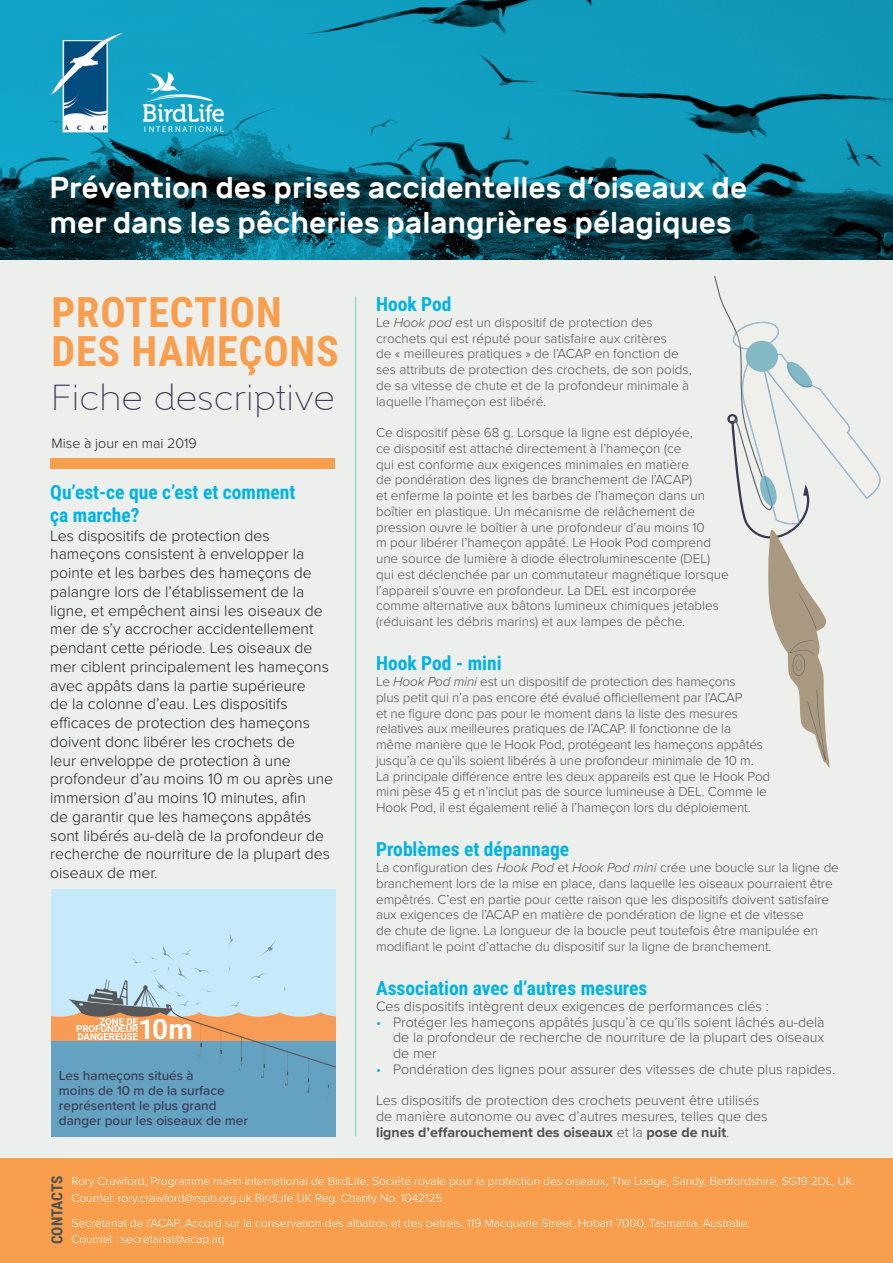
<style>
.page{position:relative;width:893px;height:1263px;background:#fff}
.page>*{position:absolute;margin:0;border:0;box-sizing:border-box;transform-origin:0 0}
.t1{font:700 42px/39px "Roboto Condensed";letter-spacing:.02em;color:#f89e4d}
.t2{font:200 36px "Gentleman 300";letter-spacing:.015em;color:#393b53}
.t3{font:500 30px/35px "Rubik";color:#fff}
.t4{font:700 28.05px "Roboto";color:#fff}
.t5{font:700 19.5px/22.5px "Roboto Condensed";color:#00b3e3}
.t6{font:300 15.75px/18.8px "Proxima Nova";color:#231f20}
.t7{font:700 15.3px "Roboto Condensed";letter-spacing:-.01em;color:#505452}
.t8{font:300 14.25px/15.8px "Proxima Nova";color:#505452;text-align:justify}
.t9{font:300 14.25px "Proxima Nova";color:#231f20}
.t10{font:300 13.5px/15.8px "Proxima Nova";color:#505452}
.t11{font:500 13.5px/15px "Proxima Nova";color:#393b53}
.t12{font:300 12px/16.5px "Proxima Nova";letter-spacing:-.005em;color:#fff}
.t13{font:700 9.6px/7.8px "Roboto";color:#fff;text-align:justify}
.s1{font-style:italic}
.s2{color:#00b3e3}
.s3{font-weight:700}
</style>
<div class="page">
<svg style="left:0;top:0;width:893px;height:261px;background:#0d7891"></svg>
<div style="left:0;top:261px;width:893px;height:1002px;background:#edefec"></div>
<svg style="left:714px;top:276px;width:166px;height:492px"></svg>
<img style="left:138px;top:67px;width:99px;height:71px">
<img style="left:49px;top:33px;width:75px;height:101px">
<div style="left:51px;top:889px;width:284px;height:247px;background:#c6eafa"></div>
<div style="left:51px;top:1032px;width:284px;height:104px;background:#65a1c0"></div>
<svg style="left:51px;top:934px;width:284px;height:137px"></svg>
<img style="left:259px;top:1064px;width:70px;height:29px">
<hr style="left:355px;top:296px;width:1px;height:840px;background:#9cd7d1">
<div style="left:50px;top:459px;width:284px;height:10px;background:#f89e4d"></div>
<div style="left:0;top:1159px;width:893px;height:104px;background:#f89e4d"></div>
<h3 class="t3" style="left:49px;top:170px;width:699px">Prévention des prises accidentelles d’oiseaux de mer dans les pêcheries palangrières pélagiques</h3>
<h1 class="t1" style="left:52px;top:291px;width:289px">PROTECTION<br>DES HAMEÇONS</h1>
<h2 class="t2" style="left:51px;top:376px;width:285px">Fiche descriptive</h2>
<p class="t9" style="left:52px;top:435px;width:147px">Mise à jour en mai 2019</p>
<h3 class="t5" style="left:50px;top:480px;width:247px">Qu’est-ce que c’est et comment ça marche?</h3>
<p class="t6" style="left:50px;top:526px;width:284px">Les dispositifs de protection des hameçons consistent à envelopper la pointe et les barbes des hameçons de palangre lors de l’établissement de la ligne, et empêchent ainsi les oiseaux de mer de s’y accrocher accidentellement pendant cette période. Les oiseaux de mer ciblent principalement les hameçons avec appâts dans la partie supérieure<br>de la colonne d’eau. Les dispositifs efficaces de protection des hameçons doivent donc libérer les crochets de<br>leur enveloppe de protection à une profondeur d’au moins 10 m ou après une immersion d’au moins 10 minutes, afin<br>de garantir que les hameçons appâtés sont libérés au-delà de la profondeur de recherche de nourriture de la plupart des oiseaux de mer.</p>
<p class="t13" style="left:76px;top:1017px;width:64px;text-indent:23px">ZONE DE PROFONDEUR DANGEREUSE</p>
<h3 class="t4" style="left:138px;top:1009px;width:56px">10m</h3>
<p class="t11" style="left:59px;top:1068px;width:191px">Les hameçons situés à<br>moins de 10 m de la surface représentent le plus grand danger pour les oiseaux de mer</p>
<h3 class="t5" style="left:376px;top:292px;width:77px">Hook Pod</h3>
<p class="t10" style="left:376px;top:315px;width:317px">Le <span class="s1">Hook pod</span> est un dispositif de protection des crochets qui est réputé pour satisfaire aux critères<br>de « meilleures pratiques » de l’ACAP en fonction de ses attributs de protection des crochets, de son poids, de sa vitesse de chute et de la profondeur minimale à laquelle l’hameçon est libéré.</p>
<p class="t10" style="left:376px;top:425px;width:354px">Ce dispositif pèse 68 g. Lorsque la ligne est déployée,<br>ce dispositif est attaché directement à l’hameçon (ce<br>qui est conforme aux exigences minimales en matière<br>de pondération des lignes de branchement de l’ACAP)<br>et enferme la pointe et les barbes de l’hameçon dans un boîtier en plastique. Un mécanisme de relâchement de pression ouvre le boîtier à une profondeur d’au moins 10<br>m pour libérer l’hameçon appâté. Le Hook Pod comprend une source de lumière à diode électroluminescente (DEL) qui est déclenchée par un commutateur magnétique lorsque l’appareil s’ouvre en profondeur. La DEL est incorporée comme alternative aux bâtons lumineux chimiques jetables (réduisant les débris marins) et aux lampes de pêche.</p>
<h3 class="t5" style="left:376px;top:651px;width:127px">Hook Pod - mini</h3>
<p class="t10" style="left:376px;top:674px;width:396px">Le <span class="s1">Hook Pod mini</span> est un dispositif de protection des hameçons<br>plus petit qui n’a pas encore été évalué officiellement par l’ACAP<br>et ne figure donc pas pour le moment dans la liste des mesures relatives aux meilleures pratiques de l’ACAP. Il fonctionne de la même manière que le Hook Pod, protégeant les hameçons appâtés jusqu’à ce qu’ils soient libérés à une profondeur minimale de 10 m.<br>La principale différence entre les deux appareils est que le Hook Pod mini pèse 45 g et n’inclut pas de source lumineuse à DEL. Comme le Hook Pod, il est également relié à l’hameçon lors du déploiement.</p>
<h3 class="t5" style="left:376px;top:837px;width:195px">Problèmes et dépannage</h3>
<p class="t10" style="left:376px;top:860px;width:464px">La configuration des <span class="s1">Hook Pod</span> et <span class="s1">Hook Pod mini</span> crée une boucle sur la ligne de branchement lors de la mise en place, dans laquelle les oiseaux pourraient être empêtrés. C’est en partie pour cette raison que les dispositifs doivent satisfaire aux exigences de l’ACAP en matière de pondération de ligne et de vitesse<br>de chute de ligne. La longueur de la boucle peut toutefois être manipulée en modifiant le point d’attache du dispositif sur la ligne de branchement.</p>
<h3 class="t5" style="left:376px;top:976px;width:273px">Association avec d’autres mesures</h3>
<p class="t8" style="left:376px;top:998px;width:394px">Ces dispositifs intègrent deux exigences de performances clés :</p>
<p class="t8" style="left:393px;top:1014px;width:433px;text-indent:-17px"><span class="s2">•</span> Protéger les hameçons appâtés jusqu’à ce qu’ils soient lâchés au-delà de la profondeur de recherche de nourriture de la plupart des oiseaux de mer</p>
<p class="t8" style="left:376px;top:1061px;width:461px"><span class="s2">•</span> Pondération des lignes pour assurer des vitesses de chute plus rapides.</p>
<p class="t8" style="left:376px;top:1093px;width:393px;text-align:left">Les dispositifs de protection des crochets peuvent être utilisés de manière autonome ou avec d’autres mesures, telles que des <span class="s3">lignes d’effarouchement des oiseaux</span> et la <span class="s3">pose de nuit</span>.</p>
<p class="t7" style="left:46px;top:1244px;width:70px;rotate:-90deg">CONTACTS</p>
<p class="t12" style="left:71px;top:1173px;width:786px">Rory Crawford, Programme marin international de BirdLife, Société royale pour la protection des oiseaux, The Lodge, Sandy, Bedfordshire, SG19 2DL, UK.<br>Courriel: rory.crawford@rspb.org.uk BirdLife UK Reg. Charity No. 1042125</p>
<p class="t12" style="left:71px;top:1215px;width:680px">Secrétariat de l’ACAP, Accord sur la conservation des albatros et des pétrels, 119 Macquarie Street, Hobart 7000, Tasmania, Australie.</p>
<p class="t12" style="left:71px;top:1231px;width:155px">Courriel : secretariat@acap.aq</p>
</div>
